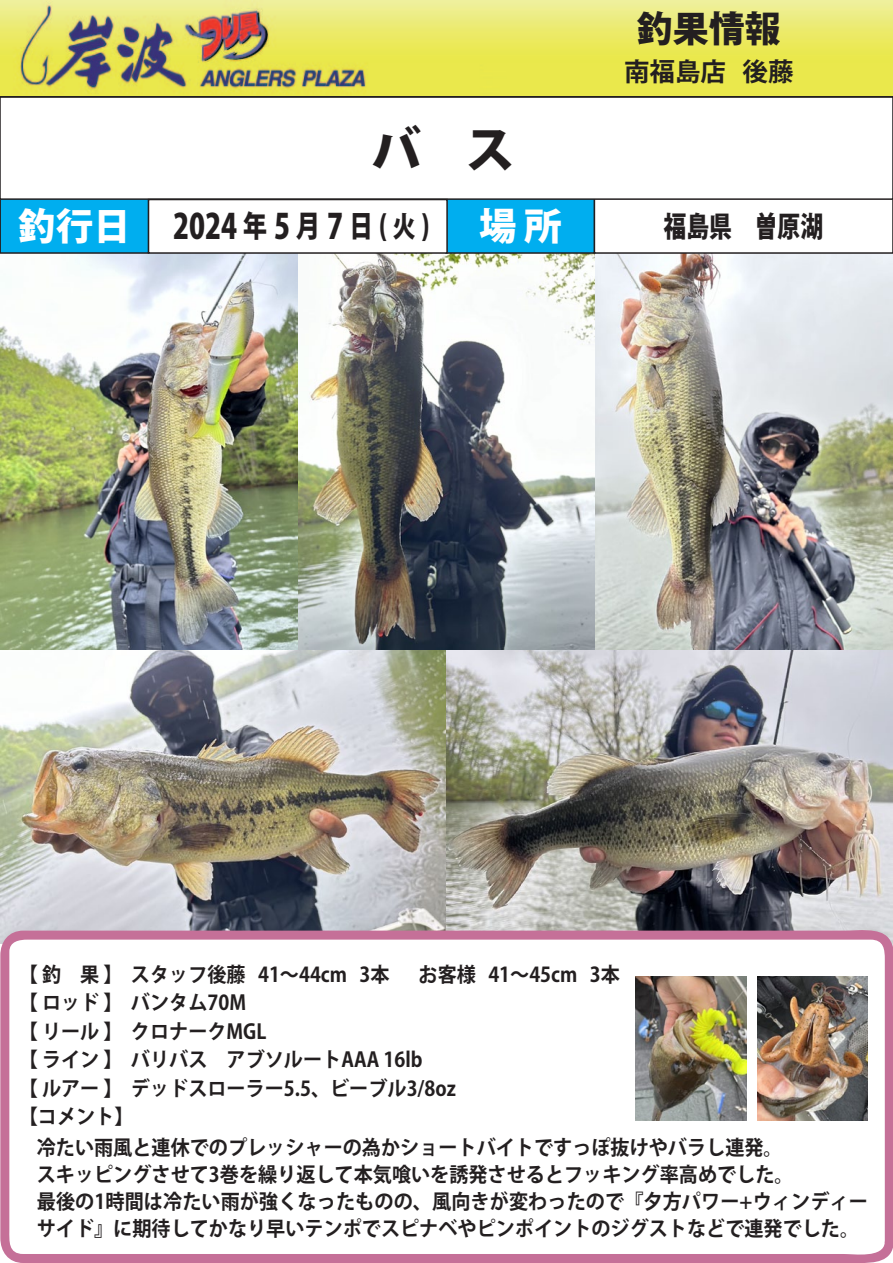
<style>
.page{position:relative;width:893px;height:1263px;background:#fff}
.page>*{position:absolute;margin:0;border:0;box-sizing:border-box;transform-origin:0 0}
.t1{font:800 49.5px "Koz Go Pro";color:#231f20}
.t2{font:800 37.5px "Koz Go Pro";color:#fff}
.t3{font:800 36px "Koz Go Pro";color:#231f20}
.t4{font:800 34.5px "Koz Go Pro";color:#231f20;scale:.8 1}
.t5{font:800 28.5px "Koz Go Pro";color:#231f20;scale:.8 1}
.t6{font:700 25.5px "Koz Go Pro";color:#231f20}
.t7{font:700 20.4px/28.5px "Koz Go Pro";color:#231f20;scale:.94 1}
.s1{font-size:30px}
.s2{font-size:28.5px}
</style>
<div class="page">
<img style="left:0;top:650px;width:447px;height:277px">
<img style="left:447px;top:650px;width:446px;height:277px">
<img style="left:0;top:254px;width:893px;height:396px">
<img style="left:0;top:0;width:893px;height:96px">
<div style="left:0;top:198px;width:149px;height:55px;background:#00aeef"></div>
<div style="left:0;top:197px;width:149px;height:57px;border:2px solid #231f20"></div>
<div style="left:445px;top:197px;width:150px;height:57px;background:#00aeef;border:2px solid #231f20"></div>
<div style="left:594px;top:197px;width:299px;height:57px;border:2px solid #231f20"></div>
<svg style="left:0;top:927px;width:893px;height:336px"></svg>
<div style="left:0;top:96px;width:893px;height:104px;background:#fff;border:2px solid #231f20"></div>
<div style="left:148px;top:199px;width:300px;height:55px;background:#fff;border:2px solid #231f20"></div>
<img style="left:635px;top:977px;width:112px;height:143px">
<img style="left:757px;top:977px;width:111px;height:143px">
<h1 class="t1" style="left:371px;top:118px;width:145px">バ　ス</h1>
<h3 class="t3" style="left:637px;top:5px;width:145px">釣果情報</h3>
<p class="t6" style="left:624px;top:55px;width:171px">南福島店 後藤</p>
<h2 class="t2" style="left:18px;top:201px;width:114px">釣行日</h2>
<h2 class="t2" style="left:479px;top:201px;width:84px">場 所</h2>
<h3 class="t4" style="left:173px;top:204px;width:322px">2024<span class="s1">年</span>5<span class="s1">月</span>7<span class="s1">日(</span><span class="s2">火</span><span class="s1">)</span></h3>
<h3 class="t5" style="left:663px;top:207px;width:201px">福島県　曽原湖</h3>
<p class="t7" style="left:19px;top:961px;width:396px">【 釣　果 】 スタッフ後藤 41～44cm 3本</p>
<p class="t7" style="left:419px;top:961px;width:216px">お客様 41～45cm 3本</p>
<p class="t7" style="left:19px;top:990px;width:467px">【 ロッド 】 バンタム70M<br>【 リール 】 クロナークMGL<br>【 ライン 】 バリバス　アブソルートAAA 16lb<br>【 ルアー 】 デッドスローラー5.5、ビーブル3/8oz【コメント】</p>
<p class="t7" style="left:37px;top:1135px;width:886px;line-height:27px">冷たい雨風と連休でのプレッシャーの為かショートバイトですっぽ抜けやバラし連発。<br>スキッピングさせて3巻を繰り返して本気喰いを誘発させるとフッキング率高めでした。<br>最後の1時間は冷たい雨が強くなったものの、風向きが変わったので『夕方パワー+ウィンディーサイド』に期待してかなり早いテンポでスピナベやピンポイントのジグストなどで連発でした。</p>
</div>
